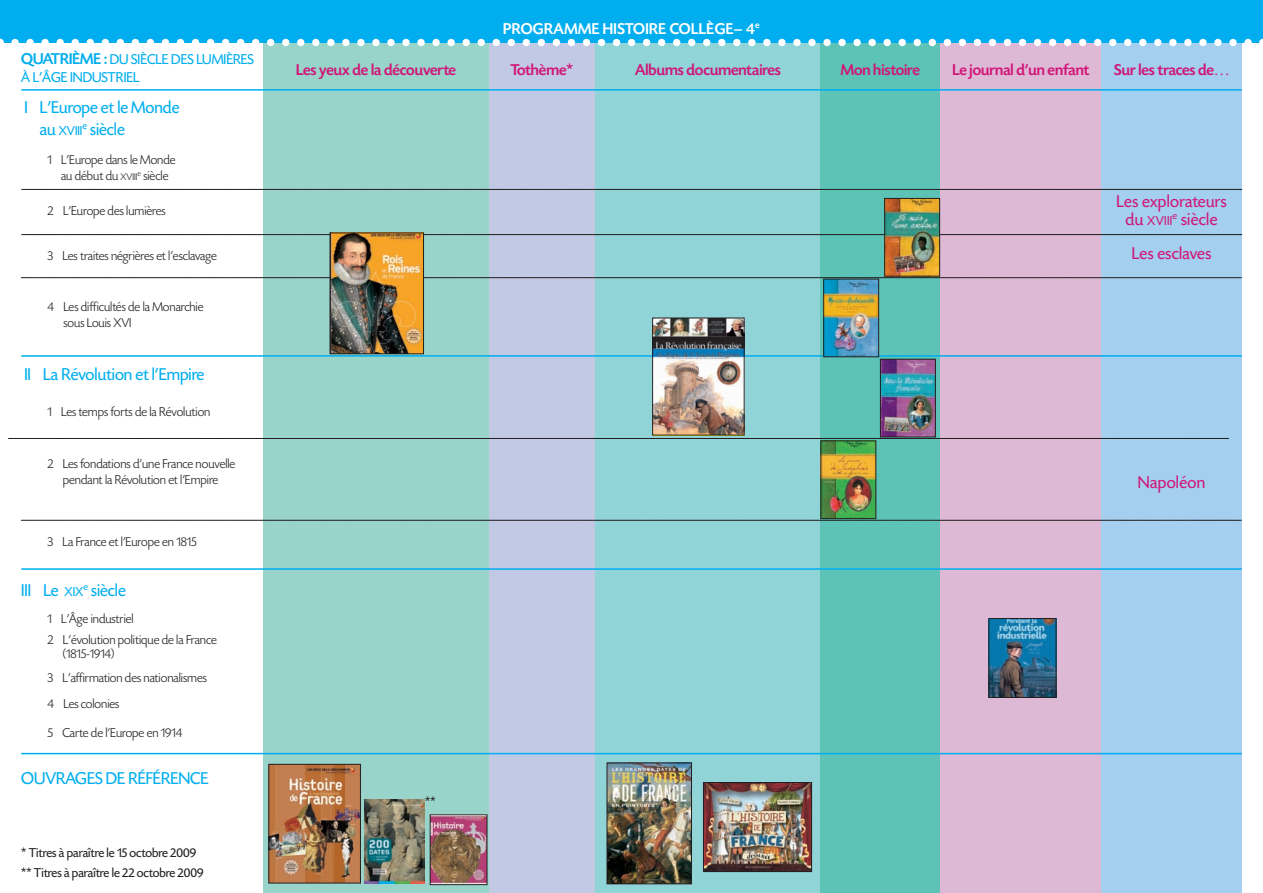
<style>
.page{position:relative;width:1263px;height:893px;background:#fff}
.page>*{position:absolute;margin:0;border:0;box-sizing:border-box;transform-origin:0 0}
.t1{font:18px/21.6px "Today SH";color:#00aeef}
.t2{font:18px/18px "Today SH";letter-spacing:.02em;color:#d01678;text-align:center}
.t3{font:500 16.5px "Today SH";color:#d01678}
.t4{font:500 16.5px "Today SH";letter-spacing:.025em;color:#fff}
.t5{font:15px/18px "Today SH";color:#00aeef}
.t6{font:300 13.5px/16.2px "Today SH";color:#231f20}
.t7{font:13.5px/19.4px "Today SH";color:#231f20}
.s1{font-weight:500;font-size:16.5px}
.s2{font-size:13.5px}
.s3{font-size:10.2px}
.s4{font-family:"Adobe Garamond Pro";font-weight:400;font-style:italic}
</style>
<div class="page">
<div style="left:264px;top:13px;width:225px;height:880px;background:#98d4c9"></div>
<div style="left:489px;top:13px;width:106px;height:880px;background:#c2c9e5"></div>
<div style="left:595px;top:13px;width:226px;height:880px;background:#90d4d8"></div>
<div style="left:821px;top:13px;width:119px;height:880px;background:#5cc3b6"></div>
<div style="left:940px;top:13px;width:161px;height:880px;background:#deb9d6"></div>
<div style="left:1101px;top:13px;width:141px;height:880px;background:#a4cfee"></div>
<div style="left:0;top:0;width:1263px;height:43px;background:#00aeef"></div>
<hr style="left:21px;top:355px;width:1221px;height:2px;background:#00aeef">
<hr style="left:21px;top:568px;width:1221px;height:2px;background:#00aeef">
<hr style="left:21px;top:89px;width:1221px;height:2px;background:#00aeef">
<svg style="left:0;top:39px;width:1263px;height:7px"></svg>
<svg style="left:21px;top:234px;width:1222px;height:2px;background:#6c787d"></svg>
<svg style="left:21px;top:189px;width:1222px;height:1px"></svg>
<svg style="left:8px;top:438px;width:1221px;height:1px"></svg>
<svg style="left:21px;top:520px;width:1221px;height:1px"></svg>
<svg style="left:21px;top:277px;width:1221px;height:2px;background:#69767b"></svg>
<img style="left:332px;top:235px;width:90px;height:117px">
<div style="left:330px;top:233px;width:94px;height:121px;border:1px solid #231f20"></div>
<img style="left:886px;top:200px;width:52px;height:74px">
<div style="left:884px;top:198px;width:56px;height:78px;border:1px solid #231f20"></div>
<img style="left:825px;top:281px;width:52px;height:74px">
<div style="left:823px;top:279px;width:56px;height:78px;border:1px solid #231f20"></div>
<img style="left:882px;top:361px;width:51px;height:74px">
<div style="left:880px;top:359px;width:55px;height:78px;border:1px solid #231f20"></div>
<img style="left:823px;top:443px;width:51px;height:74px">
<div style="left:821px;top:441px;width:55px;height:78px;border:1px solid #231f20"></div>
<img style="left:654px;top:320px;width:88px;height:113px">
<div style="left:652px;top:318px;width:92px;height:117px;border:1px solid #231f20"></div>
<hr style="left:21px;top:753px;width:1221px;height:1px;background:#00aeef">
<img style="left:271px;top:766px;width:88px;height:115px">
<div style="left:269px;top:764px;width:92px;height:119px;border:1px solid #231f20"></div>
<img style="left:432px;top:817px;width:53px;height:66px">
<div style="left:430px;top:815px;width:57px;height:70px;border:1px solid #231f20"></div>
<img style="left:609px;top:765px;width:81px;height:117px">
<div style="left:607px;top:763px;width:85px;height:121px;border:1px solid #231f20"></div>
<img style="left:705px;top:784px;width:105px;height:86px">
<div style="left:703px;top:782px;width:109px;height:90px;border:1px solid #231f20"></div>
<img style="left:991px;top:620px;width:63px;height:76px">
<div style="left:989px;top:618px;width:67px;height:80px;border:1px solid #231f20"></div>
<img style="left:365px;top:799px;width:59px;height:84px">
<p class="t5" style="left:21px;top:49px;width:234px"><span class="s1">QUATRIÈME :</span> DU SIÈCLE DES LUMIÈRES<br>À L'ÂGE INDUSTRIEL</p>
<h1 class="t1" style="left:40px;top:96px;width:141px;text-indent:-15px">I L'Europe et le Monde au <span class="s2">XVIII</span><sup>e</sup> siècle</h1>
<p class="t6" style="left:47px;top:151px;width:130px;text-align:center">1 L'Europe dans le Monde au début du <span class="s3">XVIII</span><sup>e</sup> siècle</p>
<p class="t6" style="left:47px;top:203px;width:120px">2 L'Europe des lumières</p>
<p class="t4" style="left:503px;top:18px;width:258px">PROGRAMME HISTOIRE COLLÈGE– 4<sup>e</sup></p>
<p class="t3" style="left:296px;top:60px;width:161px">Les yeux de la découverte</p>
<p class="t3" style="left:510px;top:60px;width:64px">Tothème*</p>
<p class="t3" style="left:635px;top:60px;width:147px">Albums documentaires</p>
<p class="t3" style="left:841px;top:60px;width:81px">Mon histoire</p>
<p class="t3" style="left:952px;top:60px;width:138px">Le journal d’un enfant</p>
<p class="t3" style="left:1114px;top:60px;width:118px">Sur les traces de<span class="s4">…</span></p>
<h1 class="t2" style="left:1116px;top:192px;width:111px">Les explorateurs du <span class="s2">XVIII</span><sup>e</sup> siècle</h1>
<p class="t6" style="left:47px;top:247px;width:171px">3 Les traites négrières et l'esclavage</p>
<h1 class="t2" style="left:1132px;top:243px;width:81px">Les esclaves</h1>
<p class="t6" style="left:63px;top:298px;width:141px;text-indent:-16px">4 Les difficultés de la Monarchie sous Louis XVI</p>
<h1 class="t1" style="left:24px;top:363px;width:181px">II La Révolution et l'Empire</h1>
<p class="t6" style="left:47px;top:404px;width:165px">1 Les temps forts de la Révolution</p>
<p class="t6" style="left:47px;top:455px;width:189px;text-align:center">2 Les fondations d'une France nouvelle pendant la Révolution et l'Empire</p>
<p class="t6" style="left:47px;top:533px;width:151px">3 La France et l'Europe en 1815</p>
<h1 class="t1" style="left:21px;top:579px;width:106px">III Le <span class="s2">XIX</span><sup>e</sup> siècle</h1>
<p class="t6" style="left:47px;top:607px;width:171px;line-height:21.6px">1 L'Âge industriel<br>2 L'évolution politique de la France</p>
<p class="t6" style="left:47px;top:641px;width:161px;line-height:23.7px;text-indent:15px">(1815-1914)<br>3 L'affirmation des nationalismes</p>
<p class="t6" style="left:47px;top:689px;width:136px;line-height:28.7px">4 Les colonies<br>5 Carte de l'Europe en 1914</p>
<h1 class="t1" style="left:21px;top:766px;width:189px">OUVRAGES DE RÉFÉRENCE</h1>
<p class="t7" style="left:21px;top:843px;width:184px">* Titres à paraître le 15 octobre 2009 ** Titres à paraître le 22 octobre 2009</p>
<p class="t7" style="left:425px;top:792px;width:12px">**</p>
<h1 class="t2" style="left:1138px;top:472px;width:69px">Napoléon</h1>
</div>
